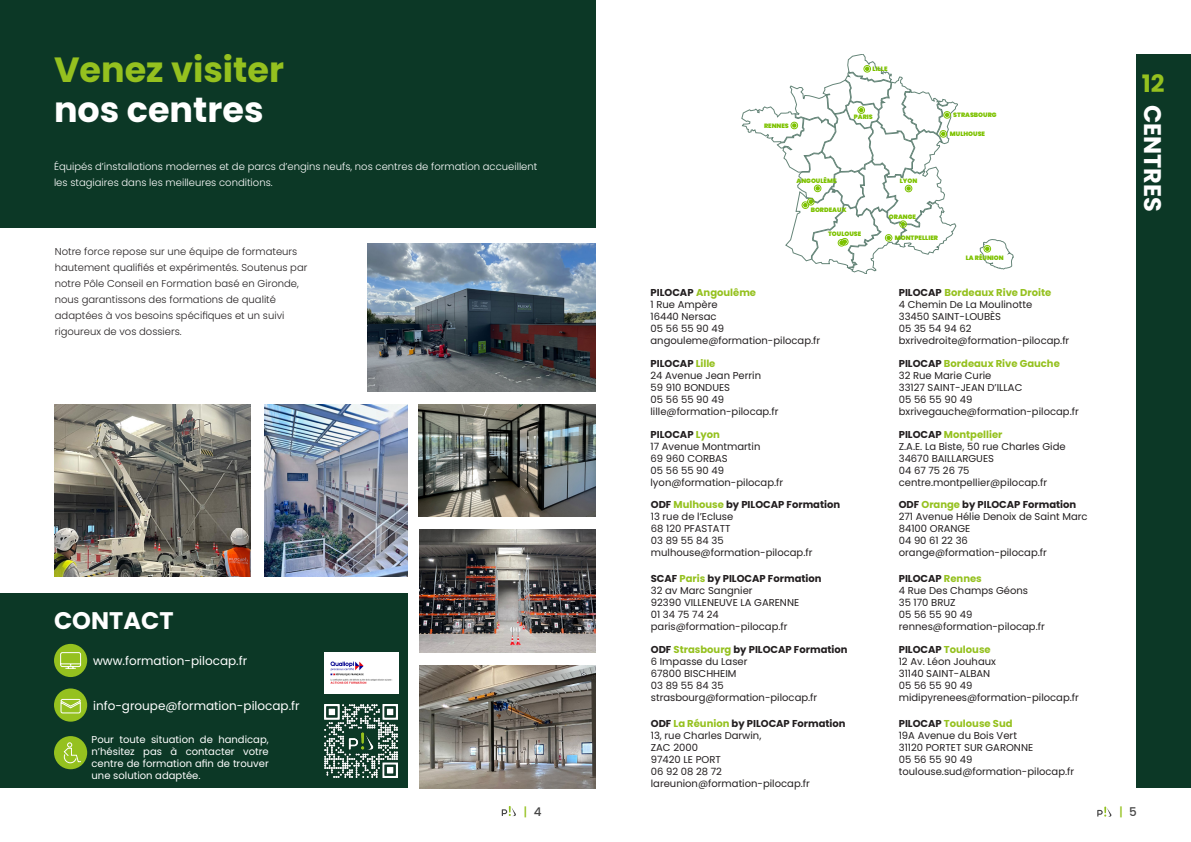
<style>
.page{position:relative;width:1191px;height:842px;background:#fff}
.page>*{position:absolute;margin:0;border:0;box-sizing:border-box;transform-origin:0 0}
._35pt_Align_Left{font:700 35px/40px "Poppins";color:#95c11f}
._35pt_Align_Left-2{font:700 24px "Poppins";color:#fff}
._35pt_Align_Left-3{font:700 24px "Poppins";color:#95c11f}
.t1{font:12px "Poppins";color:#fff}
.t2{font:500 12px "Poppins";color:#95c11f}
.t3{font:10px/12px "Poppins";color:#231f20}
._10pt_Align_Left_Justify{font:300 10px/16px "Poppins";color:#231f20}
.t4{font:700 10px "Poppins";color:#231f20}
._10pt_Align_Left_Justify-2{font:300 10px/16px "Poppins";color:#fff}
.t5{font:700 10px "Poppins";color:#95c11f}
.t6{font:10px/12px "Poppins";color:#fff;text-align:justify}
.t7{font:900 6.3px "Poppins";color:#7dc200}
.s1{color:#fff}
.s2{color:#231f20}
.s3{color:#95c11f}
.s4{font-weight:700}
.s5{font-weight:700;color:#95c11f}
.s6{color:#454545}
</style>
<div class="page">
<svg style="left:741px;top:54px;width:216px;height:220px"></svg>
<svg style="left:980px;top:240px;width:33px;height:29px"></svg>
<img style="left:368px;top:244px;width:227px;height:147px">
<img style="left:54px;top:405px;width:196px;height:171px">
<img style="left:264px;top:405px;width:144px;height:171px">
<div style="left:0;top:593px;width:408px;height:195px;background:#0c3826"></div>
<div style="left:0;top:0;width:595px;height:228px;background:#0c3826"></div>
<img style="left:418px;top:405px;width:177px;height:111px">
<img style="left:420px;top:665px;width:175px;height:123px">
<img style="left:324px;top:704px;width:74px;height:73px">
<div style="left:324px;top:652px;width:75px;height:41px;background:#fff"></div>
<img style="left:330px;top:661px;width:62px;height:23px">
<div style="left:54px;top:644px;width:33px;height:33px;background:#95c11f;border-radius:50%"></div>
<div style="left:54px;top:688px;width:33px;height:34px;background:#95c11f;border-radius:50%"></div>
<div style="left:54px;top:736px;width:33px;height:33px;background:#95c11f;border-radius:50%"></div>
<svg style="left:63px;top:742px;width:18px;height:22px"></svg>
<svg style="left:60px;top:652px;width:22px;height:17px"></svg>
<img style="left:420px;top:530px;width:175px;height:122px">
<svg style="left:60px;top:698px;width:21px;height:16px"></svg>
<svg style="left:502px;top:806px;width:14px;height:10px"></svg>
<svg style="left:1097px;top:806px;width:14px;height:11px"></svg>
<div style="left:1137px;top:54px;width:54px;height:734px;background:#0c3826"></div>
<p class="_35pt_Align_Left" style="left:54px;top:50px;width:231px">Venez visiter <span class="s1">nos centres</span></p>
<p class="_10pt_Align_Left_Justify-2" style="left:54px;top:159px;width:485px">Équipés d’installations modernes et de parcs d’engins neufs, nos centres de formation accueillent les stagiaires dans les meilleures conditions.</p>
<p class="_10pt_Align_Left_Justify" style="left:55px;top:244px;width:254px">Notre force repose sur une équipe de formateurs hautement qualifiés et expérimentés. Soutenus par notre Pôle Conseil en Formation basé en Gironde, nous garantissons des formations de qualité adaptées à vos besoins spécifiques et un suivi rigoureux de vos dossiers.</p>
<p class="_35pt_Align_Left-2" style="left:54px;top:607px;width:121px">CONTACT</p>
<p class="t1" style="left:93px;top:654px;width:156px">www.formation-pilocap.fr</p>
<p class="t1" style="left:93px;top:699px;width:208px">info-groupe@formation-pilocap.fr</p>
<p class="t6" style="left:92px;top:733px;width:179px">Pour toute situation de handicap, n’hésitez pas à contacter votre centre de formation afin de trouver une solution adaptée.</p>
<p class="t7" style="left:872px;top:65px;width:17px">LILLE</p>
<p class="t7" style="left:764px;top:122px;width:26px">RENNES</p>
<p class="t7" style="left:854px;top:114px;width:21px">PARIS</p>
<p class="t7" style="left:953px;top:112px;width:45px">STRASBOURG</p>
<p class="t7" style="left:950px;top:131px;width:37px">MULHOUSE</p>
<p class="t7" style="left:796px;top:177px;width:42px">ANGOULÊME</p>
<p class="t7" style="left:899px;top:177px;width:19px">LYON</p>
<p class="t7" style="left:810px;top:206px;width:37px">BORDEAUX</p>
<p class="t7" style="left:828px;top:230px;width:35px">TOULOUSE</p>
<p class="t7" style="left:889px;top:213px;width:29px">ORANGE</p>
<p class="t7" style="left:894px;top:234px;width:45px">MONTPELLIER</p>
<p class="t5" style="left:650px;top:286px;width:107px"><span class="s2">PILOCAP</span> Angoulême</p>
<p class="t3" style="left:650px;top:298px;width:69px">1 Rue Ampère</p>
<p class="t3" style="left:650px;top:310px;width:68px">16440 Nersac</p>
<p class="t3" style="left:650px;top:322px;width:75px">05 56 55 90 49</p>
<p class="t3" style="left:650px;top:334px;width:171px">angouleme@formation-pilocap.fr</p>
<p class="t4" style="left:650px;top:357px;width:66px">PILOCAP <span class="s3">Lille</span></p>
<p class="t3" style="left:650px;top:369px;width:112px">24 Avenue Jean Perrin</p>
<p class="t3" style="left:650px;top:381px;width:81px">59 910 BONDUES</p>
<p class="t3" style="left:650px;top:393px;width:75px">05 56 55 90 49</p>
<p class="t3" style="left:650px;top:405px;width:129px">lille@formation-pilocap.fr</p>
<p class="t3" style="left:650px;top:428px;width:111px"><span class="s4">PILOCAP</span> <span class="s5">Lyon<br></span>17 Avenue Montmartin</p>
<p class="t3" style="left:650px;top:452px;width:79px">69 960 CORBAS</p>
<p class="t3" style="left:650px;top:464px;width:75px">05 56 55 90 49</p>
<p class="t3" style="left:650px;top:476px;width:134px">lyon@formation-pilocap.fr</p>
<p class="t4" style="left:651px;top:498px;width:191px">ODF <span class="s3">Mulhouse</span> by PILOCAP Formation</p>
<p class="t3" style="left:651px;top:510px;width:84px">13 rue de l’Ecluse</p>
<p class="t3" style="left:651px;top:522px;width:81px">68 120 PFASTATT</p>
<p class="t3" style="left:651px;top:534px;width:74px">03 89 55 84 35</p>
<p class="t3" style="left:651px;top:546px;width:163px">mulhouse@formation-pilocap.fr</p>
<p class="t4" style="left:651px;top:573px;width:172px">SCAF <span class="s3">Paris</span> by PILOCAP Formation</p>
<p class="t3" style="left:651px;top:585px;width:103px">32 av Marc Sangnier</p>
<p class="t3" style="left:651px;top:597px;width:150px">92390 VILLENEUVE LA GARENNE</p>
<p class="t3" style="left:651px;top:609px;width:69px">01 34 75 74 24</p>
<p class="t3" style="left:651px;top:621px;width:138px">paris@formation-pilocap.fr</p>
<p class="t4" style="left:651px;top:643px;width:198px">ODF <span class="s3">Strasbourg</span> by PILOCAP Formation</p>
<p class="t3" style="left:651px;top:655px;width:98px">6 Impasse du Laser</p>
<p class="t3" style="left:651px;top:667px;width:87px">67800 BISCHHEIM</p>
<p class="t3" style="left:651px;top:679px;width:74px">03 89 55 84 35</p>
<p class="t3" style="left:651px;top:691px;width:168px">strasbourg@formation-pilocap.fr</p>
<p class="t4" style="left:651px;top:717px;width:196px">ODF <span class="s3">La Réunion</span> by PILOCAP Formation</p>
<p class="t3" style="left:651px;top:729px;width:112px">13, rue Charles Darwin,</p>
<p class="t3" style="left:651px;top:741px;width:49px">ZAC 2000</p>
<p class="t3" style="left:651px;top:753px;width:72px">97420 LE PORT</p>
<p class="t3" style="left:651px;top:765px;width:73px">06 92 08 28 72</p>
<p class="t3" style="left:651px;top:777px;width:161px">lareunion@formation-pilocap.fr</p>
<p class="t7" style="left:965px;top:254px;width:40px">LA RÉUNION</p>
<p class="t5" style="left:898px;top:286px;width:154px"><span class="s2">PILOCAP</span> Bordeaux Rive Droite</p>
<p class="t3" style="left:898px;top:298px;width:135px">4 Chemin De La Moulinotte</p>
<p class="t3" style="left:898px;top:310px;width:104px">33450 SAINT-LOUBÈS</p>
<p class="t3" style="left:898px;top:322px;width:74px">05 35 54 94 62</p>
<p class="t3" style="left:898px;top:334px;width:172px">bxrivedroite@formation-pilocap.fr</p>
<p class="t5" style="left:898px;top:357px;width:162px"><span class="s2">PILOCAP</span> Bordeaux Rive Gauche</p>
<p class="t3" style="left:898px;top:369px;width:94px">32 Rue Marie Curie</p>
<p class="t3" style="left:898px;top:381px;width:125px">33127 SAINT-JEAN D’ILLAC</p>
<p class="t3" style="left:898px;top:393px;width:75px">05 56 55 90 49</p>
<p class="t3" style="left:898px;top:405px;width:181px">bxrivegauche@formation-pilocap.fr</p>
<p class="t5" style="left:898px;top:428px;width:105px"><span class="s2">PILOCAP</span> Montpellier</p>
<p class="t3" style="left:898px;top:440px;width:168px">Z.A.E. La Biste, 50 rue Charles Gide</p>
<p class="t3" style="left:898px;top:452px;width:97px">34670 BAILLARGUES</p>
<p class="t3" style="left:898px;top:464px;width:72px">04 67 75 26 75</p>
<p class="t3" style="left:898px;top:476px;width:150px">centre.montpellier@pilocap.fr</p>
<p class="t4" style="left:898px;top:498px;width:179px">ODF <span class="s3">Orange</span> by PILOCAP Formation</p>
<p class="t3" style="left:898px;top:510px;width:190px">271 Avenue Hélie Denoix de Saint Marc</p>
<p class="t3" style="left:898px;top:522px;width:73px">84100 ORANGE<br>04 90 61 22 36</p>
<p class="t3" style="left:898px;top:546px;width:150px">orange@formation-pilocap.fr</p>
<p class="t4" style="left:898px;top:573px;width:85px">PILOCAP <span class="s3">Rennes</span></p>
<p class="t3" style="left:898px;top:585px;width:131px">4 Rue Des Champs Géons</p>
<p class="t3" style="left:898px;top:597px;width:58px">35 170 BRUZ</p>
<p class="t3" style="left:898px;top:609px;width:75px">05 56 55 90 49</p>
<p class="t3" style="left:898px;top:621px;width:147px">rennes@formation-pilocap.fr</p>
<p class="t5" style="left:898px;top:643px;width:93px"><span class="s2">PILOCAP</span> Toulouse</p>
<p class="t3" style="left:898px;top:655px;width:99px">12 Av. Léon Jouhaux</p>
<p class="t3" style="left:898px;top:667px;width:93px">31140 SAINT-ALBAN</p>
<p class="t3" style="left:898px;top:679px;width:75px">05 56 55 90 49</p>
<p class="t3" style="left:898px;top:691px;width:182px">midipyrenees@formation-pilocap.fr</p>
<p class="t5" style="left:898px;top:717px;width:115px"><span class="s2">PILOCAP</span> Toulouse Sud</p>
<p class="t3" style="left:898px;top:729px;width:120px">19A Avenue du Bois Vert</p>
<p class="t3" style="left:898px;top:741px;width:136px">31120 PORTET SUR GARONNE<br>05 56 55 90 49</p>
<p class="t3" style="left:898px;top:765px;width:177px">toulouse.sud@formation-pilocap.fr</p>
<p class="_35pt_Align_Left-3" style="left:1141px;top:70px;width:24px">12</p>
<p class="_35pt_Align_Left-2" style="left:1166px;top:105px;width:108px;rotate:90deg">CENTRES</p>
<p class="t2" style="left:523px;top:805px;width:19px">| <span class="s6">4</span></p>
<p class="t2" style="left:1119px;top:805px;width:19px">| <span class="s6">5</span></p>
</div>
